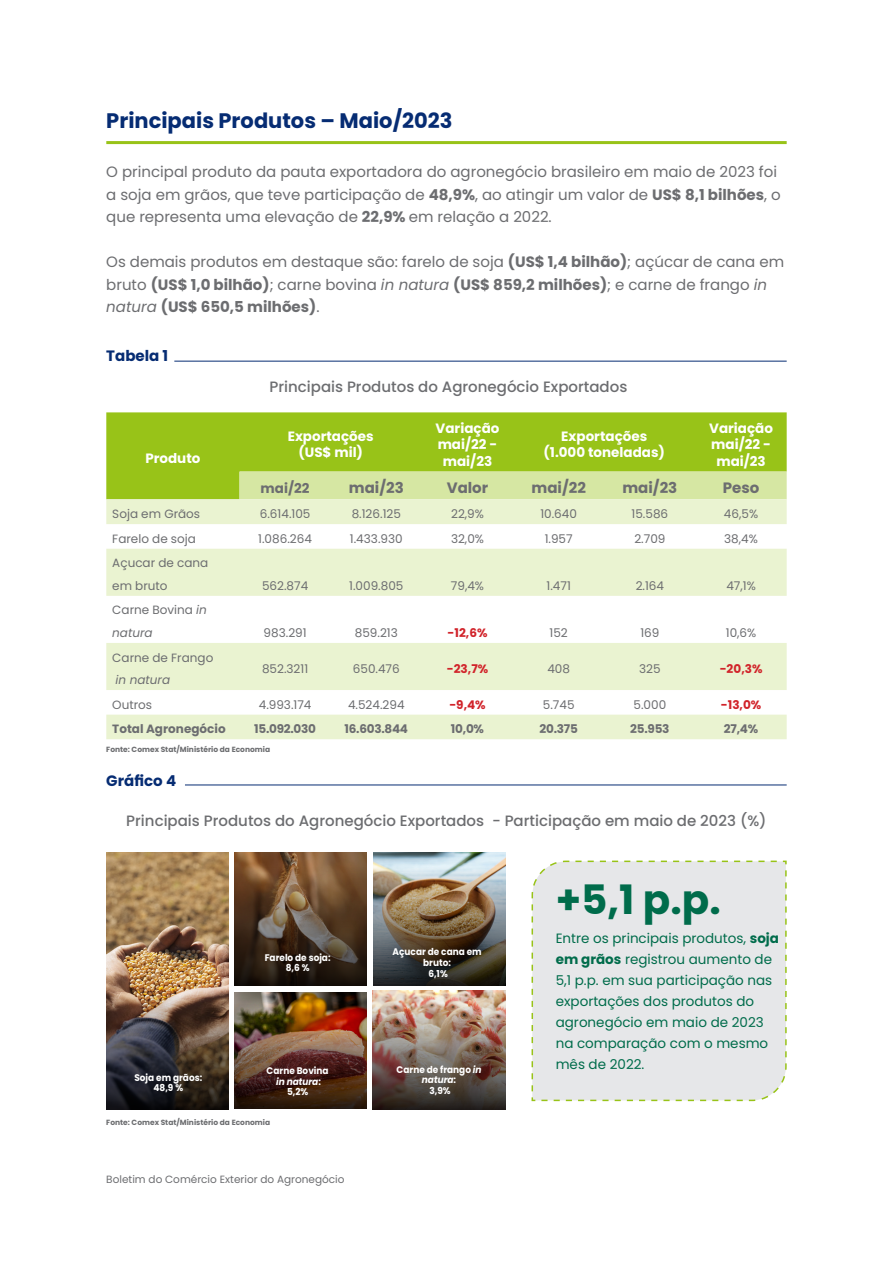
<style>
.page{position:relative;width:893px;height:1263px;background:#fff}
.page>*{position:absolute;margin:0;border:0;box-sizing:border-box;transform-origin:0 0}
.Titulo{font:700 40.5px "Poppins";color:#006c4b}
.Sub_Tituli{font:700 21px "Poppins";color:#062c73}
.texto{font:15px/22.5px "Poppins";color:#6c6d70}
.texto-2{font:500 15px "Poppins";color:#6c6d70}
.texto-3{font:700 15px "Poppins";color:#6c6d70}
.texto-4{font:700 15px "Poppins";color:#062c73}
.texto-5{font:13.5px/21px "Poppins";color:#006c4b}
.texto-6{font:700 13.5px/16.5px "Poppins";color:#fff;text-align:center}
.texto_titulo_tab{font:700 13.5px "Poppins";color:#fff}
.sub_titulo_tabela{font:700 13.5px "Poppins";color:#6c6d70}
.texto_tabela{font:12px/22.5px "Poppins";color:#6c6d70}
.texto-7{font:700 12px "Poppins";letter-spacing:-.02em;color:#6c6d70}
.texto_tabela-2{font:700 12px "Poppins";color:#d1232a}
.texto-8{font:700 12px "Poppins";color:#6c6d70}
.texto_tabela-3{font:italic 12px "Poppins";color:#6c6d70}
.t1{font:10.5px "Poppins";color:#6c6d70}
._02_Legenda_Figuras{font:700 9.6px/10.6px "Poppins";color:#fff;text-align:center;scale:.93 1}
.texto-9{font:700 7.5px "Poppins";color:#6c6d70}
.Paragraph_Style_1{font:700 7.5px "Poppins";color:#6c6d70}
.s1{font-weight:700}
.s2{font-style:italic}
</style>
<div class="page">
<img style="left:373px;top:991px;width:132px;height:13px">
<img style="left:373px;top:1004px;width:132px;height:105px">
<img style="left:235px;top:993px;width:132px;height:10px">
<img style="left:235px;top:1003px;width:132px;height:106px">
<hr style="left:106px;top:141px;width:681px;height:3px;background:#98c318">
<hr style="left:174px;top:361px;width:613px;height:1px;background:#062c73">
<div style="left:106px;top:412px;width:681px;height:87px;background:#98c318"></div>
<div style="left:240px;top:472px;width:547px;height:27px;background:#d6e7a3"></div>
<svg style="left:106px;top:499px;width:681px;height:240px;fill:#eaf3d1"></svg>
<hr style="left:185px;top:785px;width:602px;height:1px;background:#062c73">
<div style="left:531px;top:860px;width:256px;height:242px;background:#e6e7e9"></div>
<img style="left:106px;top:853px;width:122px;height:141px">
<img style="left:235px;top:853px;width:132px;height:14px">
<svg style="left:106px;top:994px;width:122px;height:115px;background:#463a35"></svg>
<img style="left:373px;top:853px;width:132px;height:132px">
<img style="left:374px;top:867px;width:131px;height:118px">
<svg style="left:235px;top:867px;width:132px;height:119px;background:#513b28"></svg>
<p class="Sub_Tituli" style="left:106px;top:109px;width:348px">Principais Produtos – Maio/2023</p>
<p class="texto" style="left:106px;top:161px;width:676px">O principal produto da pauta exportadora do agronegócio brasileiro em maio de 2023 foi a soja em grãos, que teve participação de <span class="s1">48,9%</span>, ao atingir um valor de <span class="s1">US$ 8,1 bilhões</span>, o que representa uma elevação de <span class="s1">22,9%</span> em relação a 2022.</p>
<p class="texto" style="left:106px;top:251px;width:679px">Os demais produtos em destaque são: farelo de soja <span class="s1">(US$ 1,4 bilhão)</span>; açúcar de cana em bruto <span class="s1">(US$ 1,0 bilhão)</span>; carne bovina <span class="s2">in natura</span> <span class="s1">(US$ 859,2 milhões)</span>; e carne de frango <span class="s2">in natura</span> <span class="s1">(US$ 650,5 milhões)</span>.</p>
<p class="texto-4" style="left:106px;top:347px;width:63px">Tabela 1</p>
<p class="texto_titulo_tab" style="left:145px;top:450px;width:57px">Produto</p>
<p class="texto-2" style="left:269px;top:378px;width:359px">Principais Produtos do Agronegócio Exportados</p>
<p class="texto-6" style="left:288px;top:428px;width:88px">Exportações</p>
<p class="texto-6" style="left:298px;top:444px;width:66px">(US$ mil)</p>
<p class="texto-6" style="left:436px;top:420px;width:65px">Variação</p>
<p class="texto-6" style="left:438px;top:436px;width:61px">mai/22 - mai/23</p>
<p class="texto-6" style="left:561px;top:428px;width:88px">Exportações</p>
<p class="texto-6" style="left:543px;top:444px;width:123px">(1.000 toneladas)</p>
<p class="texto-6" style="left:709px;top:420px;width:65px">Variação</p>
<p class="texto-6" style="left:711px;top:436px;width:61px">mai/22 - mai/23</p>
<p class="sub_titulo_tabela" style="left:261px;top:481px;width:50px">mai/22</p>
<p class="texto-3" style="left:349px;top:479px;width:56px">mai/23</p>
<p class="texto-3" style="left:447px;top:479px;width:43px">Valor</p>
<p class="texto-3" style="left:531px;top:479px;width:56px">mai/22</p>
<p class="texto-3" style="left:622px;top:479px;width:56px">mai/23</p>
<p class="texto-3" style="left:723px;top:479px;width:38px">Peso</p>
<p class="texto_tabela" style="left:112px;top:503px;width:89px">Soja em Grãos</p>
<p class="texto_tabela" style="left:260px;top:503px;width:52px">6.614.105</p>
<p class="texto_tabela" style="left:352px;top:503px;width:51px">8.126.125</p>
<p class="texto_tabela" style="left:451px;top:503px;width:34px">22,9%</p>
<p class="texto_tabela" style="left:540px;top:503px;width:38px">10.640</p>
<p class="texto_tabela" style="left:632px;top:503px;width:38px">15.586</p>
<p class="texto_tabela" style="left:724px;top:503px;width:36px">46,5%</p>
<p class="texto_tabela" style="left:112px;top:527px;width:85px">Farelo de soja</p>
<p class="texto_tabela" style="left:258px;top:527px;width:55px">1.086.264</p>
<p class="texto_tabela" style="left:350px;top:527px;width:54px">1.433.930</p>
<p class="texto_tabela" style="left:451px;top:527px;width:34px">32,0%</p>
<p class="texto_tabela" style="left:545px;top:527px;width:30px">1.957</p>
<p class="texto_tabela" style="left:634px;top:527px;width:33px">2.709</p>
<p class="texto_tabela" style="left:724px;top:527px;width:35px">38,4%</p>
<p class="texto_tabela" style="left:112px;top:552px;width:98px">Açucar de cana</p>
<p class="texto_tabela" style="left:112px;top:574px;width:57px">em bruto</p>
<p class="texto_tabela" style="left:262px;top:574px;width:48px">562.874</p>
<p class="texto_tabela" style="left:349px;top:574px;width:56px">1.009.805</p>
<p class="texto_tabela" style="left:451px;top:574px;width:35px">79,4%</p>
<p class="texto_tabela" style="left:547px;top:574px;width:26px">1.471</p>
<p class="texto_tabela" style="left:636px;top:574px;width:30px">2.164</p>
<p class="texto_tabela" style="left:726px;top:574px;width:31px">47,1%</p>
<p class="texto_tabela" style="left:112px;top:599px;width:96px">Carne Bovina <span class="s2">in natura</span></p>
<p class="texto_tabela" style="left:264px;top:621px;width:45px">983.291</p>
<p class="texto_tabela" style="left:355px;top:621px;width:44px">859.213</p>
<p class="texto_tabela-2" style="left:448px;top:626px;width:41px">-12,6%</p>
<p class="texto_tabela" style="left:550px;top:621px;width:20px">152</p>
<p class="texto_tabela" style="left:640px;top:621px;width:21px">169</p>
<p class="texto_tabela" style="left:726px;top:621px;width:32px">10,6%</p>
<p class="texto_tabela" style="left:112px;top:646px;width:103px">Carne de Frango</p>
<p class="texto_tabela-3" style="left:116px;top:673px;width:56px">in natura</p>
<p class="texto_tabela" style="left:262px;top:657px;width:48px">852.3211</p>
<p class="texto_tabela" style="left:353px;top:657px;width:48px">650.476</p>
<p class="texto_tabela-2" style="left:447px;top:662px;width:43px">-23,7%</p>
<p class="texto_tabela" style="left:547px;top:657px;width:24px">408</p>
<p class="texto_tabela" style="left:639px;top:657px;width:23px">325</p>
<p class="texto_tabela-2" style="left:720px;top:662px;width:44px">-20,3%</p>
<p class="texto_tabela" style="left:112px;top:693px;width:41px">Outros</p>
<p class="texto_tabela" style="left:259px;top:693px;width:54px">4.993.174</p>
<p class="texto_tabela" style="left:348px;top:693px;width:58px">4.524.294</p>
<p class="texto_tabela-2" style="left:449px;top:697px;width:38px">-9,4%</p>
<p class="texto_tabela" style="left:543px;top:693px;width:33px">5.745</p>
<p class="texto_tabela" style="left:634px;top:693px;width:34px">5.000</p>
<p class="texto_tabela-2" style="left:721px;top:697px;width:42px">-13,0%</p>
<p class="texto-8" style="left:112px;top:722px;width:115px">Total Agronegócio</p>
<p class="texto-7" style="left:254px;top:722px;width:63px">15.092.030</p>
<p class="texto-7" style="left:345px;top:722px;width:65px">16.603.844</p>
<p class="texto-7" style="left:451px;top:722px;width:35px">10,0%</p>
<p class="texto-7" style="left:539px;top:722px;width:40px">20.375</p>
<p class="texto-7" style="left:630px;top:722px;width:41px">25.953</p>
<p class="texto-7" style="left:724px;top:722px;width:36px">27,4%</p>
<p class="texto-9" style="left:106px;top:745px;width:165px">Fonte: Comex Stat/Ministério da Economia</p>
<p class="texto-4" style="left:106px;top:772px;width:71px">Gráfico 4</p>
<p class="texto-2" style="left:126px;top:812px;width:642px">Principais Produtos do Agronegócio Exportados - Participação em maio de 2023 (%)</p>
<p class="_02_Legenda_Figuras" style="left:265px;top:952px;width:72px">Farelo de soja:</p>
<p class="_02_Legenda_Figuras" style="left:286px;top:962px;width:27px">8,6 %</p>
<p class="_02_Legenda_Figuras" style="left:393px;top:947px;width:97px">Açucar de cana em bruto:<br>6,1%</p>
<p class="_02_Legenda_Figuras" style="left:267px;top:1065px;width:68px">Carne Bovina <span class="s2">in natura</span>:<br>5,2%</p>
<p class="_02_Legenda_Figuras" style="left:397px;top:1064px;width:93px">Carne de frango <span class="s2">in natura</span>:<br>3,9%</p>
<p class="Paragraph_Style_1" style="left:106px;top:1118px;width:165px">Fonte: Comex Stat/Ministério da Economia</p>
<p class="_02_Legenda_Figuras" style="left:134px;top:1072px;width:74px">Soja em grãos:<br>48,9 %</p>
<p class="t1" style="left:106px;top:1173px;width:240px">Boletim do Comércio Exterior do Agronegócio</p>
<p class="Titulo" style="left:556px;top:877px;width:167px">+5,1 p.p.</p>
<p class="texto-5" style="left:556px;top:927px;width:225px">Entre os principais produtos, <span class="s1">soja em grãos</span> registrou aumento de<br>5,1 p.p. em sua participação nas exportações dos produtos do agronegócio em maio de 2023 na comparação com o mesmo mês de 2022.</p>
</div>
